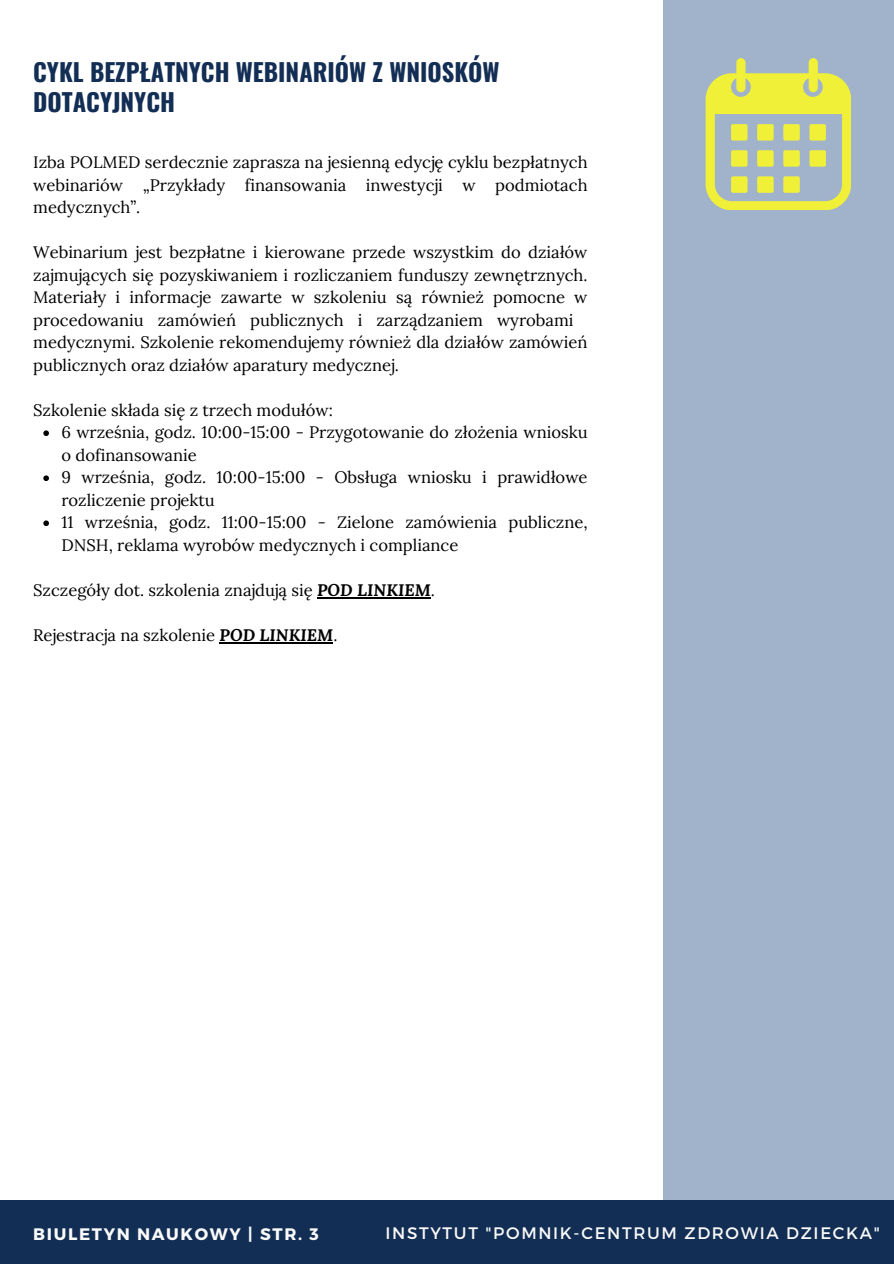
<style>
.page{position:relative;width:894px;height:1264px;background:#fff}
.page>*{position:absolute;margin:0;border:0;box-sizing:border-box;transform-origin:0 0}
.t1{font:700 24.45px/30.3px "Oswald";color:#132e54}
.t2{font:16.65px "Montserrat";letter-spacing:.1em;color:#fafafa}
.t3{font:700 16.65px "Montserrat";letter-spacing:.1em;color:#fafafa}
.t4{font:16.5px/22.5px "Lora";color:#000}
.s1{font-weight:700;font-style:italic}
</style>
<div class="page">
<div style="left:663px;top:0;width:230px;height:1199px;background:#a0b3cb"></div>
<div style="left:0;top:1199px;width:893px;height:64px;background:#132e54"></div>
<svg style="left:43px;top:430px;width:6px;height:6px"></svg>
<svg style="left:43px;top:475px;width:6px;height:6px"></svg>
<svg style="left:43px;top:520px;width:6px;height:6px"></svg>
<hr style="left:317px;top:597px;width:114px;height:1px;background:#000">
<hr style="left:219px;top:642px;width:114px;height:1px;background:#000">
<svg style="left:705px;top:58px;width:145px;height:152px"></svg>
<div style="left:730px;top:124px;width:17px;height:16px;background:#f1f039;border-radius:2px"></div>
<div style="left:730px;top:150px;width:17px;height:17px;background:#f1f039;border-radius:2px"></div>
<div style="left:730px;top:176px;width:17px;height:17px;background:#f1f039;border-radius:2px"></div>
<div style="left:757px;top:124px;width:16px;height:16px;background:#f1f039;border-radius:2px"></div>
<div style="left:757px;top:150px;width:16px;height:17px;background:#f1f039;border-radius:2px"></div>
<div style="left:757px;top:176px;width:16px;height:17px;background:#f1f039;border-radius:2px"></div>
<div style="left:783px;top:124px;width:16px;height:16px;background:#f1f039;border-radius:2px"></div>
<div style="left:783px;top:150px;width:16px;height:17px;background:#f1f039;border-radius:2px"></div>
<div style="left:783px;top:176px;width:16px;height:17px;background:#f1f039;border-radius:2px"></div>
<div style="left:809px;top:124px;width:16px;height:16px;background:#f1f039;border-radius:2px"></div>
<div style="left:809px;top:150px;width:16px;height:17px;background:#f1f039;border-radius:2px"></div>
<p class="t1" style="left:33px;top:56px;width:468px">CYKL BEZPŁATNYCH WEBINARIÓW Z WNIOSKÓW<br>DOTACYJNYCH</p>
<p class="t4" style="left:33px;top:151px;width:555px;text-align:justify">Izba POLMED serdecznie zaprasza na jesienną edycję cyklu bezpłatnych webinariów „Przykłady finansowania inwestycji w podmiotach medycznych”.</p>
<p class="t4" style="left:33px;top:241px;width:555px">Webinarium jest bezpłatne i kierowane przede wszystkim do działów zajmujących się pozyskiwaniem i rozliczaniem funduszy zewnętrznych.<br>Materiały i informacje zawarte w szkoleniu są również pomocne w procedowaniu zamówień publicznych i zarządzaniem wyrobami medycznymi. Szkolenie rekomendujemy również dla działów zamówień publicznych oraz działów aparatury medycznej.</p>
<p class="t4" style="left:33px;top:398px;width:301px">Szkolenie składa się z trzech modułów:</p>
<p class="t4" style="left:61px;top:421px;width:527px">6 września, godz. 10:00-15:00 - Przygotowanie do złożenia wniosku o dofinansowanie</p>
<p class="t4" style="left:61px;top:466px;width:527px">9 września, godz. 10:00-15:00 - Obsługa wniosku i prawidłowe rozliczenie projektu</p>
<p class="t4" style="left:61px;top:511px;width:527px">11 września, godz. 11:00-15:00 - Zielone zamówienia publiczne,<br>DNSH, reklama wyrobów medycznych i compliance</p>
<p class="t4" style="left:33px;top:578px;width:403px">Szczegóły dot. szkolenia znajdują się <span class="s1">POD LINKIEM</span>.</p>
<p class="t4" style="left:33px;top:623px;width:305px">Rejestracja na szkolenie <span class="s1">POD LINKIEM</span>.</p>
<p class="t3" style="left:33px;top:1222px;width:287px">BIULETYN NAUKOWY | STR. 3</p>
<h1 class="t2" style="left:385px;top:1222px;width:495px">INSTYTUT "POMNIK-CENTRUM ZDROWIA DZIECKA"</h1>
</div>
